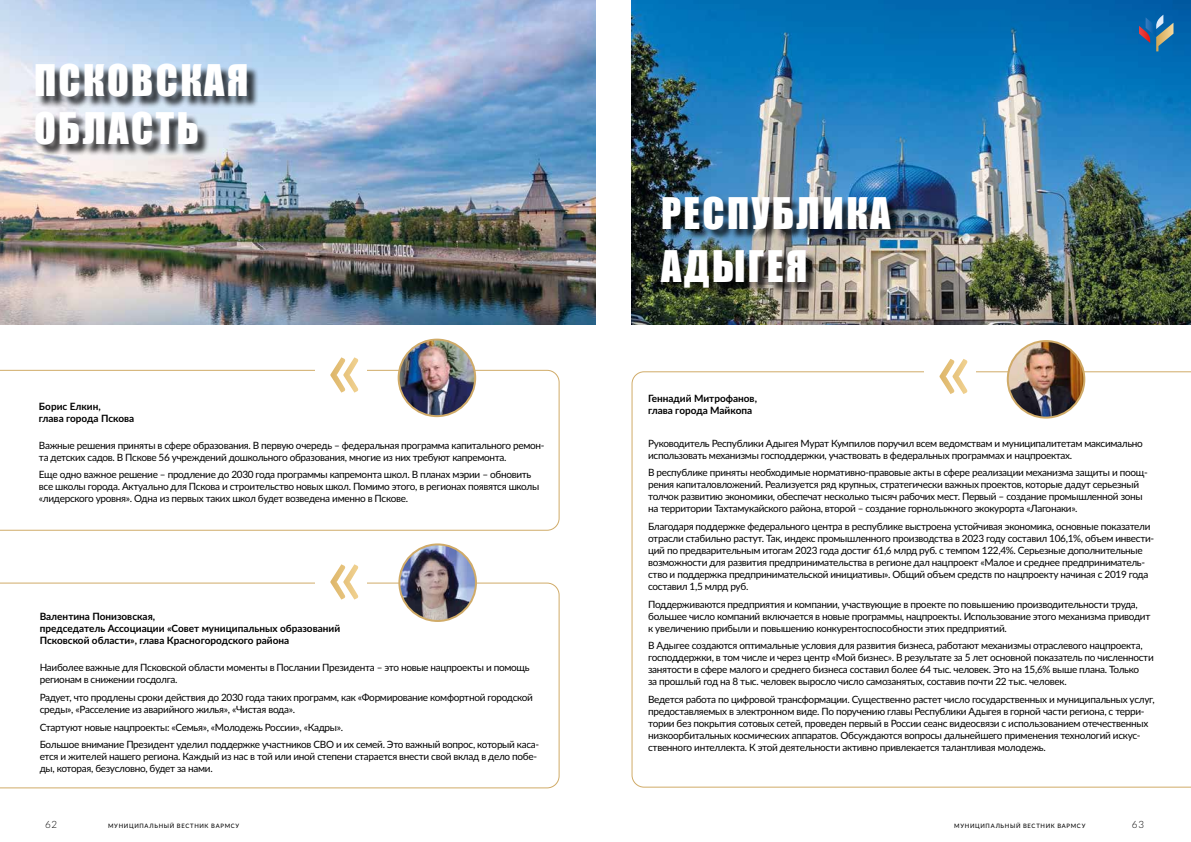
<style>
.page{position:relative;width:1191px;height:842px;background:#fff}
.page>*{position:absolute;margin:0;border:0;box-sizing:border-box;transform-origin:0 0}
.t1{font:88px "Lato";color:#fff}
.t2{font:40px/48px "Impact";letter-spacing:.06em;color:#fff}
.t3{font:10px/12px "Lato";letter-spacing:-.03em;color:#000}
.t4{font:700 10px/12px "Lato";color:#000}
.t5{font:300 10px "Lato";color:#000}
.t6{font:500 6px "Lato";letter-spacing:.115em;color:#000}
</style>
<div class="page">
<svg style="left:0;top:370px;width:559px;height:161px"></svg>
<div style="left:315px;top:327px;width:52px;height:106px;background:#fff"></div>
<img style="left:399px;top:340px;width:76px;height:76px;border-radius:38px">
<div style="left:398px;top:339px;width:78px;height:78px;border:2px solid #d0ab68;border-radius:50%"></div>
<img style="left:0;top:0;width:595px;height:324px">
<div style="left:37px;top:65px;width:222px;height:92px;background:#000;opacity:.75"></div>
<svg style="left:0;top:583px;width:559px;height:205px"></svg>
<div style="left:315px;top:534px;width:52px;height:106px;background:#fff"></div>
<img style="left:399px;top:544px;width:77px;height:77px;border-radius:38px">
<div style="left:398px;top:543px;width:79px;height:79px;border:2px solid #d0ab68;border-radius:50%"></div>
<img style="left:631px;top:0;width:560px;height:324px">
<div style="left:662px;top:198px;width:240px;height:102px;background:#000;opacity:.75"></div>
<svg style="left:1139px;top:15px;width:34px;height:36px"></svg>
<svg style="left:631px;top:371px;width:560px;height:416px"></svg>
<div style="left:924px;top:329px;width:52px;height:106px;background:#fff"></div>
<img style="left:1007px;top:341px;width:77px;height:77px;border-radius:38px">
<div style="left:1006px;top:340px;width:79px;height:79px;border:2px solid #d0ab68;border-radius:50%"></div>
<h2 class="t2" style="left:34px;top:55px;width:216px">ПСКОВСКАЯ<br>ОБЛАСТЬ</h2>
<h1 class="t1" style="left:326px;top:303px;width:39px">«</h1>
<p class="t4" style="left:39px;top:400px;width:97px">Борис Елкин,<br>глава города Пскова</p>
<p class="t3" style="left:39px;top:439px;width:507px">Важные решения приняты в сфере образования. В первую очередь – федеральная программа капитального ремон&shy;та детских садов. В Пскове 56 учреждений дошкольного образования, многие из них требуют капремонта.</p>
<p class="t3" style="left:39px;top:468px;width:502px">Еще одно важное решение – продление до 2030 года программы капремонта школ. В планах мэрии – обновить все школы города. Актуально для Пскова и строительство новых школ. Помимо этого, в регионах появятся школы «лидерского уровня». Одна из первых таких школ будет возведена именно в Пскове.</p>
<h1 class="t1" style="left:326px;top:510px;width:39px">«</h1>
<p class="t4" style="left:40px;top:610px;width:302px">Валентина Понизовская,<br>председатель Ассоциации «Совет муниципальных образований<br>Псковской области», глава Красногородского района</p>
<p class="t3" style="left:40px;top:661px;width:491px">Наиболее важные для Псковской области моменты в Послании Президента – это новые нацпроекты и помощь регионам в снижении госдолга.</p>
<p class="t3" style="left:40px;top:691px;width:495px">Радует, что продлены сроки действия до 2030 года таких программ, как «Формирование комфортной городской среды», «Расселение из аварийного жилья», «Чистая вода».</p>
<p class="t3" style="left:40px;top:718px;width:501px;line-height:17.7px">Стартуют новые нацпроекты: «Семья», «Молодежь России», «Кадры».<br>Большое внимание Президент уделил поддержке участников СВО и их семей. Это важный вопрос, который каса-</p>
<p class="t3" style="left:40px;top:750px;width:499px">ется и жителей нашего региона. Каждый из нас в той или иной степени старается внести свой вклад в дело побе&shy;ды, которая, безусловно, будет за нами.</p>
<h2 class="t2" style="left:661px;top:185px;width:231px;line-height:53.7px">РЕСПУБЛИКА<br>АДЫГЕЯ</h2>
<p class="t4" style="left:648px;top:392px;width:110px">Геннадий Митрофанов,</p>
<h1 class="t1" style="left:935px;top:305px;width:39px">«</h1>
<p class="t4" style="left:648px;top:404px;width:106px">глава города Майкопа</p>
<p class="t3" style="left:648px;top:437px;width:496px">Руководитель Республики Адыгея Мурат Кумпилов поручил всем ведомствам и муниципалитетам максимально использовать механизмы господдержки, участвовать в федеральных программах и нацпроектах.</p>
<p class="t3" style="left:648px;top:466px;width:501px">В республике приняты необходимые нормативно-правовые акты в сфере реализации механизма защиты и поощ&shy;рения капиталовложений. Реализуется ряд крупных, стратегически важных проектов, которые дадут серьезный толчок развитию экономики, обеспечат несколько тысяч рабочих мест. Первый – создание промышленной зоны на территории Тахтамукайского района, второй – создание горнолыжного экокурорта «Лагонаки».</p>
<p class="t3" style="left:648px;top:520px;width:507px">Благодаря поддержке федерального центра в республике выстроена устойчивая экономика, основные показатели отрасли стабильно растут. Так, индекс промышленного производства в 2023 году составил 106,1%, объем инвести&shy;ций по предварительным итогам 2023 года достиг 61,6 млрд руб. с темпом 122,4%. Серьезные дополнительные возможности для развития предпринимательства в регионе дал нацпроект «Малое и среднее предприниматель&shy;ство и поддержка предпринимательской инициативы». Общий объем средств по нацпроекту начиная с 2019 года составил 1,5 млрд руб.</p>
<p class="t3" style="left:648px;top:598px;width:504px">Поддерживаются предприятия и компании, участвующие в проекте по повышению производительности труда, большее число компаний включается в новые программы, нацпроекты. Использование этого механизма приводит к увеличению прибыли и повышению конкурентоспособности этих предприятий.</p>
<p class="t3" style="left:648px;top:639px;width:507px">В Адыгее создаются оптимальные условия для развития бизнеса, работают механизмы отраслевого нацпроекта, господдержки, в том числе и через центр «Мой бизнес». В результате за 5 лет основной показатель по численности занятости в сфере малого и среднего бизнеса составил более 64 тыс. человек. Это на 15,6% выше плана. Только<br>за прошлый год на 8 тыс. человек выросло число самозанятых, составив почти 22 тыс. человек.</p>
<p class="t3" style="left:648px;top:693px;width:508px">Ведется работа по цифровой трансформации. Существенно растет число государственных и муниципальных услуг, предоставляемых в электронном виде. По поручению главы Республики Адыгея в горной части региона, с терри&shy;тории без покрытия сотовых сетей, проведен первый в России сеанс видеосвязи с использованием отечественных низкоорбитальных космических аппаратов. Обсуждаются вопросы дальнейшего применения технологий искус&shy;ственного интеллекта. К этой деятельности активно привлекается талантливая молодежь.</p>
<p class="t5" style="left:45px;top:817px;width:14px">62</p>
<p class="t6" style="left:108px;top:822px;width:133px">МУНИЦИПАЛЬНЫЙ ВЕСТНИК ВАРМСУ</p>
<p class="t6" style="left:954px;top:822px;width:133px">МУНИЦИПАЛЬНЫЙ ВЕСТНИК ВАРМСУ</p>
<p class="t5" style="left:1131px;top:817px;width:14px">63</p>
</div>
